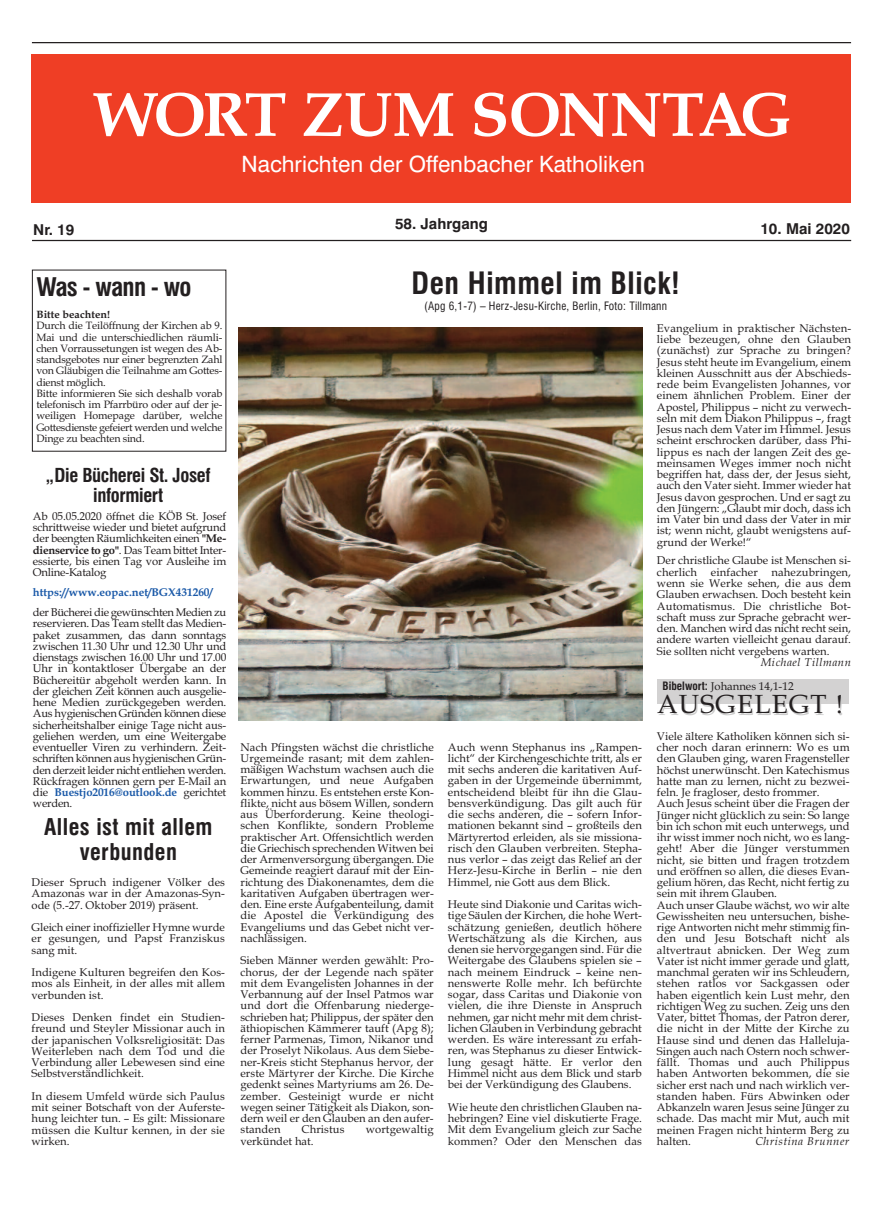
<style>
.page{position:relative;width:883px;height:1205px;background:#fff}
.page>*{position:absolute;margin:0;border:0;box-sizing:border-box;transform-origin:0 0}
.t1{font:700 62.5px "Book Antiqua";letter-spacing:-.05em;color:#fff}
.t2{font:700 condensed 30px "Swiss 721 BT";letter-spacing:.02em;color:#231f20}
.t3{font:26.25px "Book Antiqua";letter-spacing:.05em;color:#231f20}
.t4{font:700 condensed 25px "Swiss 721 BT";letter-spacing:-.03em;color:#231f20}
.t5{font:22.5px "Swiss 721 BT";color:#fff}
.t6{font:700 condensed 22.5px/24.8px "Swiss 721 BT";letter-spacing:.02em;color:#231f20;text-align:center}
.t7{font:700 condensed 18.75px/19.8px "Swiss 721 BT";letter-spacing:-.02em;color:#231f20;text-align:center}
.t8{font:700 15px "Swiss 721 BT";color:#231f20}
.t9{font:11.25px/11.2px "Book Antiqua";color:#231f20;text-align:justify}
.t10{font:condensed 11.25px "Swiss 721 BT";letter-spacing:.02em;color:#231f20}
.t11{font:700 11.25px "Book Antiqua";color:#1a59a8}
.t12{font:italic 11.25px "Book Antiqua";letter-spacing:.05em;color:#231f20}
.t13{font:10.62px/11.2px "Book Antiqua";letter-spacing:-.02em;color:#231f20}
.t14{font:700 10.62px "Book Antiqua";color:#231f20}
.s1{font-weight:700}
.s2{font-weight:700;color:#1a59a8}
.s3{font-family:"Swiss 721 BT";font-weight:700;font-stretch:condensed}
</style>
<div class="page">
<div style="left:32px;top:55px;width:818px;height:148px;background:#ef3e25"></div>
<hr style="left:32px;top:42px;width:818px;height:1px;background:#231f20">
<hr style="left:32px;top:240px;width:819px;height:1px;background:#231f20">
<div style="left:657px;top:679px;width:191px;height:25px;background:#d3d2d2"></div>
<img style="left:238px;top:327px;width:404px;height:393px">
<h1 class="t1" style="left:94px;top:78px;width:699px">WORT ZUM SONNTAG</h1>
<h3 class="t5" style="left:241px;top:151px;width:405px">Nachrichten der Offenbacher Katholiken</h3>
<h3 class="t8" style="left:395px;top:215px;width:94px">58. Jahrgang</h3>
<h3 class="t8" style="left:33px;top:221px;width:43px">Nr. 19</h3>
<h3 class="t8" style="left:760px;top:220px;width:91px">10. Mai 2020</h3>
<h3 class="t4" style="left:36px;top:272px;width:156px">Was - wann - wo</h3>
<p class="t14" style="left:36px;top:308px;width:75px">Bitte beachten!</p>
<p class="t13" style="left:36px;top:320px;width:187px">Durch die Teilöffnung der Kirchen ab 9.<br>Mai und die unterschiedlichen räumli&shy;chen Vorraussetungen ist wegen des Ab&shy;standsgebotes nur einer begrenzten Zahl von Gläubigen die Teilnahme am Gottes&shy;dienst möglich.<br>Bitte informieren Sie sich deshalb vorab telefonisch im Pfarrbüro oder auf der je&shy;weiligen Homepage darüber, welche Gottesdienste gefeiert werden und welche Dinge zu beachten sind.</p>
<h3 class="t7" style="left:46px;top:465px;width:166px">„Die Bücherei St. Josef informiert</h3>
<p class="t9" style="left:33px;top:510px;width:195px">Ab 05.05.2020 öffnet die KÖB St. Josef schrittweise wieder und bietet aufgrund der beengten Räumlichkeiten einen <span class="s1">"Me&shy;dienservice to go"</span>. Das Team bittet Inter&shy;essierte, bis einen Tag vor Ausleihe im Online-Katalog</p>
<p class="t11" style="left:33px;top:585px;width:181px">https://www.eopac.net/BGX431260/</p>
<p class="t9" style="left:33px;top:606px;width:195px">der Bücherei die gewünschten Medien zu reservieren. Das Team stellt das Medien&shy;paket zusammen, das dann sonntags zwischen 11.30 Uhr und 12.30 Uhr und dienstags zwischen 16.00 Uhr und 17.00<br>Uhr in kontaktloser Übergabe an der Büchereitür abgeholt werden kann. In der gleichen Zeit können auch ausgelie&shy;hene Medien zurückgegeben werden.<br>Aus hygienischen Gründen können diese sicherheitshalber einige Tage nicht aus&shy;geliehen werden, um eine Weitergabe eventueller Viren zu verhindern. Zeit&shy;schriften können aus hygienischen Grün&shy;den derzeit leider nicht entliehen werden.<br>Rückfragen können gern per E-Mail an die <span class="s2">Buestjo2016@outlook.de</span> gerichtet werden.</p>
<h3 class="t6" style="left:44px;top:815px;width:170px">Alles ist mit allem verbunden</h3>
<p class="t9" style="left:32px;top:876px;width:195px">Dieser Spruch indigener Völker des Amazonas war in der Amazonas-Syn&shy;ode (5.-27. Oktober 2019) präsent.</p>
<p class="t9" style="left:32px;top:921px;width:195px">Gleich einer inoffizieller Hymne wurde er gesungen, und Papst Franziskus sang mit.</p>
<p class="t9" style="left:32px;top:966px;width:195px">Indigene Kulturen begreifen den Kos&shy;mos als Einheit, in der alles mit allem verbunden ist.</p>
<p class="t9" style="left:32px;top:1011px;width:195px">Dieses Denken findet ein Studien&shy;freund und Steyler Missionar auch in der japanischen Volksreligiosität: Das Weiterleben nach dem Tod und die Verbindung aller Lebewesen sind eine Selbstverständlichkeit.</p>
<p class="t9" style="left:32px;top:1090px;width:195px">In diesem Umfeld würde sich Paulus mit seiner Botschaft von der Auferste&shy;hung leichter tun. – Es gilt: Missionare müssen die Kultur kennen, in der sie wirken.</p>
<h2 class="t2" style="left:411px;top:266px;width:270px">Den Himmel im Blick!</h2>
<p class="t10" style="left:424px;top:300px;width:244px">(Apg 6,1-7) – Herz-Jesu-Kirche, Berlin, Foto: Tillmann</p>
<p class="t9" style="left:656px;top:322px;width:196px">Evangelium in praktischer Nächsten&shy;liebe bezeugen, ohne den Glauben (zunächst) zur Sprache zu bringen?<br>Jesus steht heute im Evangelium, einem kleinen Ausschnitt aus der Abschieds&shy;rede beim Evangelisten Johannes, vor einem ähnlichen Problem. Einer der Apostel, Philippus – nicht zu verwech&shy;seln mit dem Diakon Philippus –, fragt Jesus nach dem Vater im Himmel. Jesus scheint erschrocken darüber, dass Phi&shy;lippus es nach der langen Zeit des ge&shy;meinsamen Weges immer noch nicht begriffen hat, dass der, der Jesus sieht, auch den Vater sieht. Immer wieder hat Jesus davon gesprochen. Und er sagt zu den Jüngern: „Glaubt mir doch, dass ich im Vater bin und dass der Vater in mir ist; wenn nicht, glaubt wenigstens auf&shy;grund der Werke!“</p>
<p class="t9" style="left:656px;top:555px;width:195px">Der christliche Glaube ist Menschen si&shy;cherlich einfacher nahezubringen, wenn sie Werke sehen, die aus dem Glauben erwachsen. Doch besteht kein Automatismus. Die christliche Bot&shy;schaft muss zur Sprache gebracht wer&shy;den. Manchen wird das nicht recht sein, andere warten vielleicht genau darauf.<br>Sie sollten nicht vergebens warten.</p>
<p class="t12" style="left:760px;top:655px;width:92px">Michael Tillmann</p>
<p class="t9" style="left:662px;top:681px;width:132px"><span class="s3">Bibelwort:</span> Johannes 14,1-12</p>
<p class="t9" style="left:240px;top:741px;width:195px">Nach Pfingsten wächst die christliche Urgemeinde rasant; mit dem zahlen&shy;mäßigen Wachstum wachsen auch die Erwartungen, und neue Aufgaben kommen hinzu. Es entstehen erste Kon&shy;flikte, nicht aus bösem Willen, sondern aus Überforderung. Keine theologi&shy;schen Konflikte, sondern Probleme praktischer Art. Offensichtlich werden die Griechisch sprechenden Witwen bei der Armenversorgung übergangen. Die Gemeinde reagiert darauf mit der Ein&shy;richtung des Diakonenamtes, dem die karitativen Aufgaben übertragen wer&shy;den. Eine erste Aufgabenteilung, damit die Apostel die Verkündigung des Evangeliums und das Gebet nicht ver&shy;nachlässigen.</p>
<p class="t9" style="left:240px;top:955px;width:195px">Sieben Männer werden gewählt: Pro&shy;chorus, der der Legende nach später mit dem Evangelisten Johannes in der Verbannung auf der Insel Patmos war und dort die Offenbarung niederge&shy;schrieben hat; Philippus, der später den äthiopischen Kämmerer tauft (Apg 8); ferner Parmenas, Timon, Nikanor und der Proselyt Nikolaus. Aus dem Siebe&shy;ner-Kreis sticht Stephanus hervor, der erste Märtyrer der Kirche. Die Kirche gedenkt seines Martyriums am 26. De&shy;zember. Gesteinigt wurde er nicht wegen seiner Tätigkeit als Diakon, son&shy;dern weil er den Glauben an den aufer&shy;standen</p>
<p class="t9" style="left:301px;top:1123px;width:45px">Christus</p>
<p class="t9" style="left:365px;top:1123px;width:70px">wortgewaltig</p>
<p class="t9" style="left:240px;top:1135px;width:75px">verkündet hat.</p>
<p class="t9" style="left:448px;top:741px;width:195px">Auch wenn Stephanus ins „Rampen&shy;licht“ der Kirchengeschichte tritt, als er mit sechs anderen die karitativen Auf&shy;gaben in der Urgemeinde übernimmt, entscheidend bleibt für ihn die Glau&shy;bensverkündigung. Das gilt auch für die sechs anderen, die – sofern Infor&shy;mationen bekannt sind – großteils den Märtyrertod erleiden, als sie missiona&shy;risch den Glauben verbreiten. Stepha&shy;nus verlor – das zeigt das Relief an der Herz-Jesu-Kirche in Berlin – nie den Himmel, nie Gott aus dem Blick.</p>
<p class="t9" style="left:448px;top:898px;width:195px">Heute sind Diakonie und Caritas wich&shy;tige Säulen der Kirchen, die hohe Wert&shy;schätzung genießen, deutlich höhere Wertschätzung als die Kirchen, aus denen sie hervorgegangen sind. Für die Weitergabe des Glaubens spielen sie – nach meinem Eindruck – keine nen&shy;nenswerte Rolle mehr. Ich befürchte sogar, dass Caritas und Diakonie von vielen, die ihre Dienste in Anspruch nehmen, gar nicht mehr mit dem christ&shy;lichen Glauben in Verbindung gebracht werden. Es wäre interessant zu erfah&shy;ren, was Stephanus zu dieser Entwick&shy;lung gesagt hätte. Er verlor den Himmel nicht aus dem Blick und starb bei der Verkündigung des Glaubens.</p>
<p class="t9" style="left:448px;top:1101px;width:195px">Wie heute den christlichen Glauben na&shy;hebringen? Eine viel diskutierte Frage.<br>Mit dem Evangelium gleich zur Sache kommen? Oder den Menschen das</p>
<h3 class="t3" style="left:657px;top:689px;width:187px">AUSGELEGT !</h3>
<p class="t9" style="left:656px;top:730px;width:194px;text-align:left">Viele ältere Katholiken können sich si&shy;cher noch daran erinnern: Wo es um den Glauben ging, waren Fragensteller höchst unerwünscht. Den Katechismus hatte man zu lernen, nicht zu bezwei&shy;feln. Je fragloser, desto frommer.<br>Auch Jesus scheint über die Fragen der Jünger nicht glücklich zu sein: So lange bin ich schon mit euch unterwegs, und ihr wisst immer noch nicht, wo es lang&shy;geht! Aber die Jünger verstummen nicht, sie bitten und fragen trotzdem und eröffnen so allen, die dieses Evan&shy;gelium hören, das Recht, nicht fertig zu sein mit ihrem Glauben.<br>Auch unser Glaube wächst, wo wir alte Gewissheiten neu untersuchen, bishe&shy;rige Antworten nicht mehr stimmig fin&shy;den und Jesu Botschaft nicht als altvertraut abnicken. Der Weg zum Vater ist nicht immer gerade und glatt, manchmal geraten wir ins Schleudern, stehen ratlos vor Sackgassen oder haben eigentlich kein Lust mehr, den richtigen Weg zu suchen. Zeig uns den Vater, bittet Thomas, der Patron derer, die nicht in der Mitte der Kirche zu Hause sind und denen das Halleluja-Singen auch nach Ostern noch schwer&shy;fällt. Thomas und auch Philippus haben Antworten bekommen, die sie sicher erst nach und nach wirklich ver&shy;standen haben. Fürs Abwinken oder Abkanzeln waren Jesus seine Jünger zu schade. Das macht mir Mut, auch mit meinen Fragen nicht hinterm Berg zu halten.</p>
<p class="t12" style="left:755px;top:1134px;width:95px">Christina Brunner</p>
</div>
